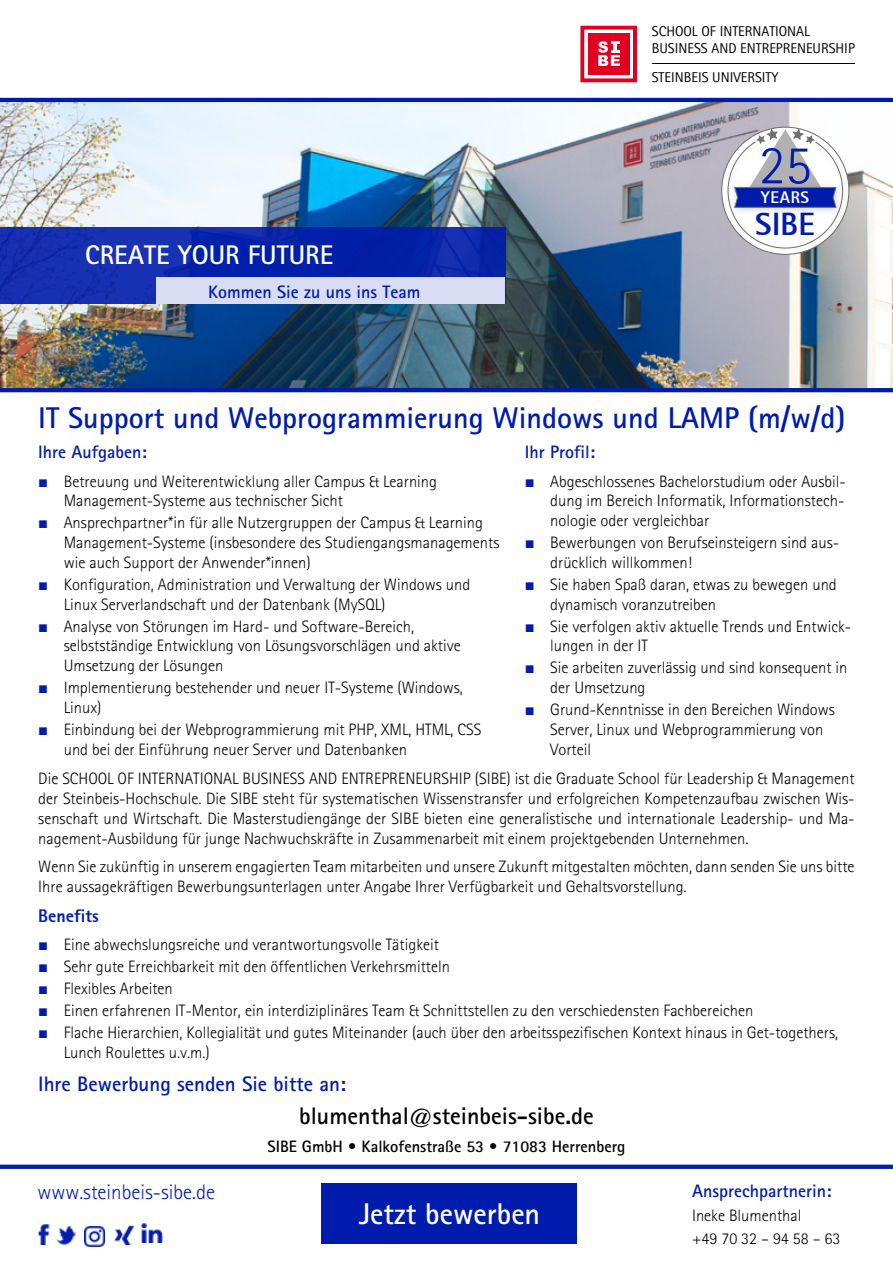
<style>
.page{position:relative;width:893px;height:1263px;background:#fff}
.page>*{position:absolute;margin:0;border:0;box-sizing:border-box;transform-origin:0 0}
.t1{font:300 54.75px "Agfa Rotis Sans Serif";color:#001cac}
.t2{font:800 31.65px "Agfa Rotis Sans Serif";color:#001cac}
.t3{font:700 30px "Agfa Rotis Sans Serif 65";color:#001cac}
.t4{font:700 30px "Agfa Rotis Sans Serif 65";color:#fff}
.t5{font:700 27px "Agfa Rotis Sans Serif 65";color:#fff}
.t6{font:700 24px "Agfa Rotis Sans Serif 65";color:#000}
.t7{font:700 21px "Agfa Rotis Sans Serif 65";color:#001cac}
.t8{font:300 21px "Agfa Rotis Sans Serif 45";color:#001cac}
.t9{font:700 18px "Agfa Rotis Sans Serif 65";color:#001cac}
.t10{font:800 18px "Agfa Rotis Sans Serif";color:#001cac}
.t11{font:800 16.65px "Agfa Rotis Sans Serif";letter-spacing:.04em;color:#fff}
.t12{font:300 16.5px/19.8px "Agfa Rotis Sans Serif 45";color:#000}
.t13{font:700 16.5px "Agfa Rotis Sans Serif 65";color:#000}
.t14{font:14.25px/17.1px "Agfa Rotis Sans Serif";color:#000}
.s1{font-family:"Arial";font-weight:400;color:#001cac}
</style>
<div class="page">
<img style="left:0;top:102px;width:893px;height:286px">
<hr style="left:0;top:98px;width:893px;height:4px;background:#001cac">
<hr style="left:0;top:388px;width:893px;height:4px;background:#001cac">
<svg style="left:0;top:227px;width:505px;height:77px;background:#0c28ac"></svg>
<div style="left:156px;top:277px;width:349px;height:27px;background:#d9ddf3"></div>
<svg style="left:0;top:1165px;width:893px;height:4px;background:#0520ad"></svg>
<div style="left:321px;top:1183px;width:255px;height:61px;background:#001cac"></div>
<img style="left:37px;top:1225px;width:13px;height:19px">
<img style="left:141px;top:1223px;width:21px;height:20px">
<img style="left:56px;top:1225px;width:20px;height:19px">
<img style="left:115px;top:1226px;width:19px;height:19px">
<img style="left:85px;top:1226px;width:20px;height:20px">
<img style="left:718px;top:132px;width:136px;height:128px">
<img style="left:725px;top:178px;width:122px;height:41px">
<svg style="left:727px;top:129px;width:117px;height:120px"></svg>
<hr style="left:652px;top:63px;width:203px;height:1px;background:#000">
<svg style="left:580px;top:26px;width:57px;height:56px"></svg>
<p class="t14" style="left:652px;top:23px;width:205px">SCHOOL OF INTERNATIONAL<br>BUSINESS AND ENTREPRENEURSHIP</p>
<p class="t14" style="left:652px;top:68px;width:128px">STEINBEIS UNIVERSITY</p>
<p class="t5" style="left:85px;top:238px;width:249px">CREATE YOUR FUTURE</p>
<p class="t9" style="left:208px;top:280px;width:214px">Kommen Sie zu uns ins Team</p>
<p class="t1" style="left:759px;top:132px;width:54px">25</p>
<p class="t11" style="left:761px;top:187px;width:50px">YEARS</p>
<p class="t2" style="left:755px;top:204px;width:61px">SIBE</p>
<p class="t3" style="left:38px;top:398px;width:809px">IT Support und Webprogrammierung Windows und LAMP (m/w/d)</p>
<p class="t9" style="left:38px;top:441px;width:110px">Ihre Aufgaben:</p>
<p class="t12" style="left:64px;top:471px;width:375px;text-indent:-26px"><span class="s1">■</span> Betreuung und Weiterentwicklung aller Campus &amp; Learning<br>Management-Systeme aus technischer Sicht</p>
<p class="t12" style="left:64px;top:513px;width:437px;text-indent:-26px"><span class="s1">■</span> Ansprechpartner*in für alle Nutzergruppen der Campus &amp; Learning<br>Management-Systeme (insbesondere des Studiengangsmanagements wie auch Support der Anwender*innen)</p>
<p class="t12" style="left:64px;top:574px;width:408px;text-indent:-26px"><span class="s1">■</span> Konfiguration, Administration und Verwaltung der Windows und<br>Linux Serverlandschaft und der Datenbank (MySQL)</p>
<p class="t12" style="left:64px;top:616px;width:399px;text-indent:-26px"><span class="s1">■</span> Analyse von Störungen im Hard- und Software-Bereich, selbstständige Entwicklung von Lösungsvorschlägen und aktive<br>Umsetzung der Lösungen</p>
<p class="t12" style="left:64px;top:678px;width:401px;text-indent:-26px"><span class="s1">■</span> Implementierung bestehender und neuer IT-Systeme (Windows,<br>Linux)</p>
<p class="t12" style="left:64px;top:719px;width:419px;text-indent:-26px"><span class="s1">■</span> Einbindung bei der Webprogrammierung mit PHP, XML, HTML, CSS und bei der Einführung neuer Server und Datenbanken</p>
<p class="t9" style="left:525px;top:441px;width:72px">Ihr Profil:</p>
<p class="t12" style="left:550px;top:471px;width:297px;text-align:justify;text-indent:-26px"><span class="s1">■</span> Abgeschlossenes Bachelorstudium oder Ausbil&shy;dung im Bereich Informatik, Informationstech&shy;nologie oder vergleichbar</p>
<p class="t12" style="left:550px;top:533px;width:291px;text-indent:-26px"><span class="s1">■</span> Bewerbungen von Berufseinsteigern sind aus&shy;drücklich willkommen!</p>
<p class="t12" style="left:550px;top:574px;width:288px;text-indent:-26px"><span class="s1">■</span> Sie haben Spaß daran, etwas zu bewegen und dynamisch voranzutreiben</p>
<p class="t12" style="left:550px;top:616px;width:302px;text-indent:-26px"><span class="s1">■</span> Sie verfolgen aktiv aktuelle Trends und Entwick&shy;lungen in der IT</p>
<p class="t12" style="left:550px;top:658px;width:299px;text-indent:-26px"><span class="s1">■</span> Sie arbeiten zuverlässig und sind konsequent in der Umsetzung</p>
<p class="t12" style="left:550px;top:700px;width:286px;text-indent:-26px"><span class="s1">■</span> Grund-Kenntnisse in den Bereichen Windows<br>Server, Linux und Webprogrammierung von<br>Vorteil</p>
<p class="t12" style="left:38px;top:769px;width:818px;text-align:justify">Die SCHOOL OF INTERNATIONAL BUSINESS AND ENTREPRENEURSHIP (SIBE) ist die Graduate School für Leadership &amp; Management der Steinbeis-Hochschule. Die SIBE steht für systematischen Wissenstransfer und erfolgreichen Kompetenzaufbau zwischen Wis&shy;senschaft und Wirtschaft. Die Masterstudiengänge der SIBE bieten eine generalistische und internationale Leadership- und Ma&shy;nagement-Ausbildung für junge Nachwuchskräfte in Zusammenarbeit mit einem projektgebenden Unternehmen.</p>
<p class="t12" style="left:38px;top:857px;width:818px">Wenn Sie zukünftig in unserem engagierten Team mitarbeiten und unsere Zukunft mitgestalten möchten, dann senden Sie uns bitte<br>Ihre aussagekräftigen Bewerbungsunterlagen unter Angabe Ihrer Verfügbarkeit und Gehaltsvorstellung.</p>
<p class="t10" style="left:38px;top:904px;width:62px">Benefits</p>
<p class="t12" style="left:38px;top:935px;width:402px"><span class="s1">■</span> Eine abwechslungsreiche und verantwortungsvolle Tätigkeit</p>
<p class="t12" style="left:38px;top:957px;width:413px"><span class="s1">■</span> Sehr gute Erreichbarkeit mit den öffentlichen Verkehrsmitteln</p>
<p class="t12" style="left:38px;top:979px;width:136px"><span class="s1">■</span> Flexibles Arbeiten</p>
<p class="t12" style="left:38px;top:1001px;width:717px"><span class="s1">■</span> Einen erfahrenen IT-Mentor, ein interdiziplinäres Team &amp; Schnittstellen zu den verschiedensten Fachbereichen</p>
<p class="t12" style="left:64px;top:1022px;width:776px;text-indent:-26px"><span class="s1">■</span> Flache Hierarchien, Kollegialität und gutes Miteinander (auch über den arbeitsspezifischen Kontext hinaus in Get-togethers,<br>Lunch Roulettes u.v.m.)</p>
<p class="t7" style="left:38px;top:1070px;width:309px">Ihre Bewerbung senden Sie bitte an:</p>
<p class="t6" style="left:299px;top:1101px;width:296px">blumenthal@steinbeis-sibe.de</p>
<p class="t13" style="left:267px;top:1136px;width:360px">SIBE GmbH • Kalkofenstraße 53 • 71083 Herrenberg</p>
<p class="t8" style="left:37px;top:1180px;width:179px">www.steinbeis-sibe.de</p>
<p class="t9" style="left:692px;top:1179px;width:141px">Ansprechpartnerin:</p>
<p class="t12" style="left:692px;top:1205px;width:111px">Ineke Blumenthal</p>
<p class="t12" style="left:692px;top:1229px;width:150px">+49 70 32 – 94 58 – 63</p>
<p class="t4" style="left:359px;top:1194px;width:183px">Jetzt bewerben</p>
</div>
